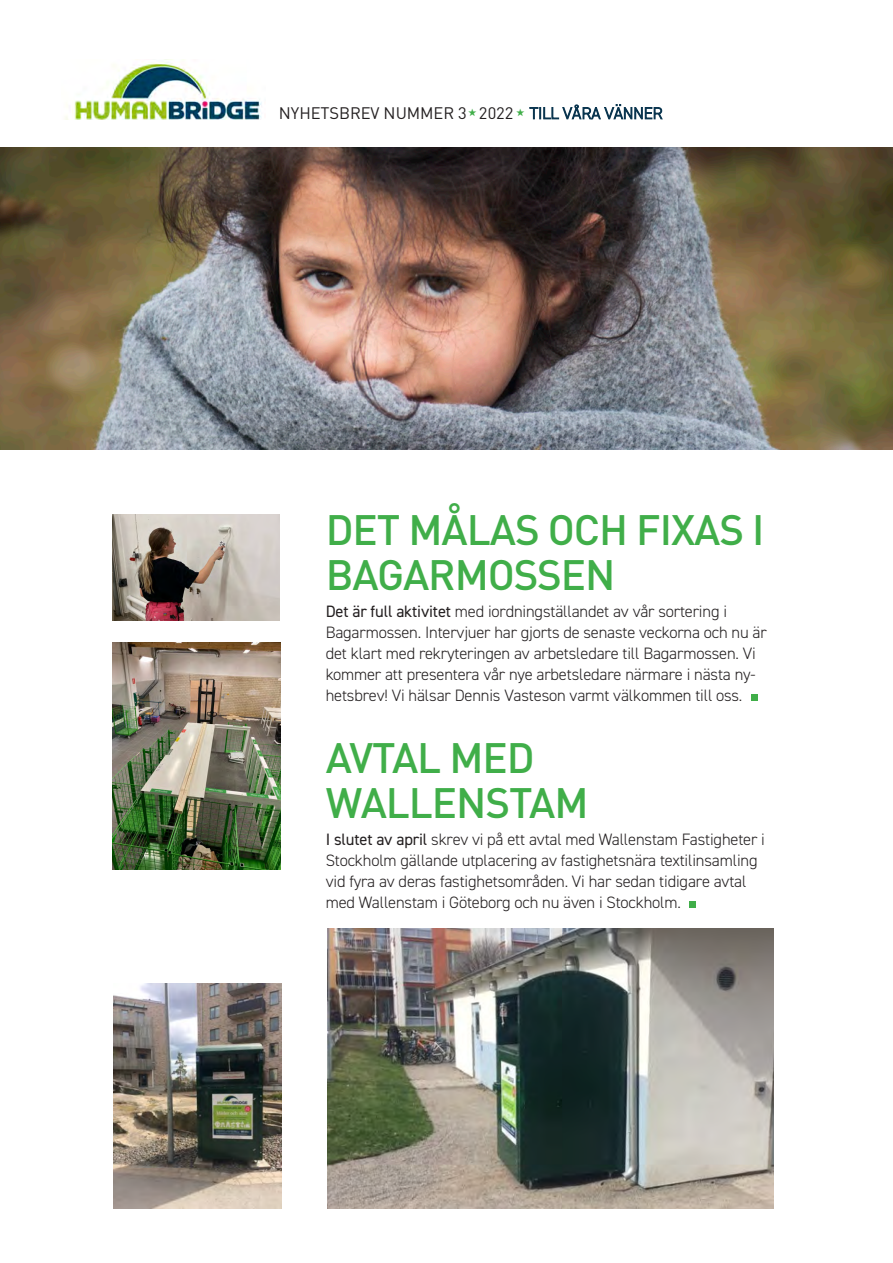
<style>
.page{position:relative;width:893px;height:1263px;background:#fff}
.page>*{position:absolute;margin:0;border:0;box-sizing:border-box;transform-origin:0 0}
.t1{font:300 90px "DIN";color:#40ae49}
.t2{font:500 42px/45px "DIN";letter-spacing:-.025em;color:#40ae49}
.t3{font:300 16.5px/21px "DIN2014";letter-spacing:-.01em;color:#231f20}
.t4{font:16.5px "DIN";letter-spacing:-.005em;color:#231f20}
.s1{font-family:"DIN2014";font-weight:300;color:#0a354f}
.s2{font-weight:400}
</style>
<div class="page">
<img style="left:65px;top:63px;width:197px;height:56px">
<img style="left:113px;top:514px;width:166px;height:107px">
<img style="left:113px;top:642px;width:168px;height:227px">
<img style="left:0;top:147px;width:893px;height:302px">
<img style="left:327px;top:929px;width:447px;height:280px">
<img style="left:113px;top:983px;width:168px;height:225px">
<p class="t4" style="left:279px;top:103px;width:385px">NYHETSBREV NUMMER 3 2022 <sup>★</sup> <span class="s1">TILL VÅRA VÄNNER</span></p>
<p class="t2" style="left:326px;top:506px;width:440px">DET MÅLAS OCH FIXAS I<br>BAGARMOSSEN</p>
<p class="t3" style="left:326px;top:601px;width:443px"><span class="s2">Det är full aktivitet</span> med iordningställandet av vår sortering i Bagarmossen. Intervjuer har gjorts de senaste veckorna och nu är det klart med rekryteringen av arbetsledare till Bagarmossen. Vi kommer att presentera vår nye arbetsledare närmare i nästa ny&shy;hetsbrev! Vi hälsar Dennis Vasteson varmt välkommen till oss.</p>
<p class="t1" style="left:742px;top:613px;width:25px">.</p>
<p class="t2" style="left:326px;top:734px;width:210px">AVTAL MED</p>
<p class="t2" style="left:326px;top:779px;width:264px">WALLENSTAM</p>
<p class="t3" style="left:326px;top:829px;width:441px"><span class="s2">I slutet av april</span> skrev vi på ett avtal med Wallenstam Fastigheter i Stockholm gällande utplacering av fastighetsnära textilinsamling vid fyra av deras fastighetsområden. Vi har sedan tidigare avtal med Wallenstam i Göteborg och nu även i Stockholm.</p>
<p class="t1" style="left:681px;top:820px;width:25px">.</p>
</div>
